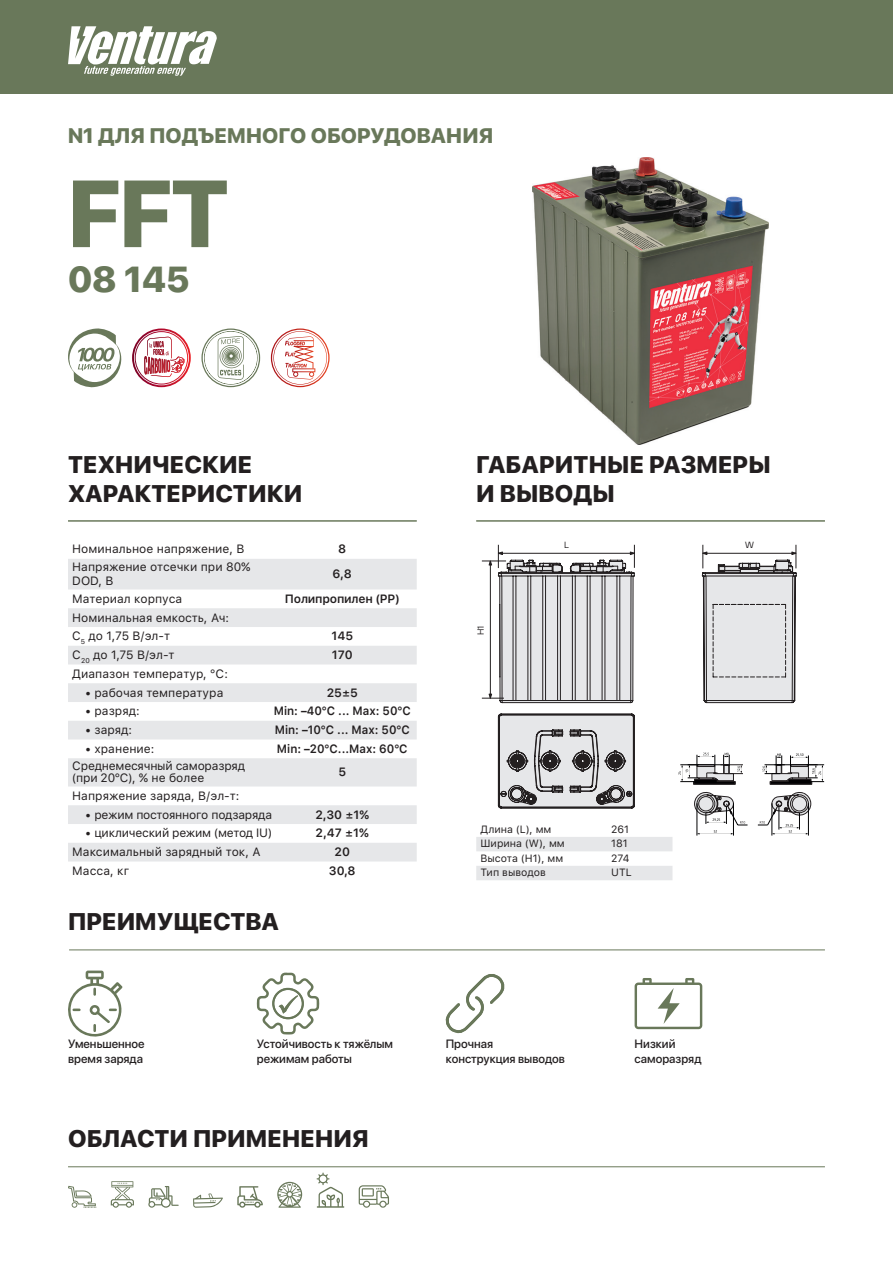
<style>
.page{position:relative;width:893px;height:1263px;background:#fff}
.page>*{position:absolute;margin:0;border:0;box-sizing:border-box;transform-origin:0 0}
.t1{font:800 94.5px "SFUI Display";color:#69785a}
.t2{font:800 36px "SFUI Display";color:#69785a}
.t3{font:800 24px/28.8px "SFUI Display";color:#231f20}
.t4{font:800 21px "SFUI Display";color:#69785a}
.t5{font:12px/14.4px "SFUI Text";color:#231f20}
.t6{font:500 12px/14.4px "SF Pro Display";color:#231f20}
.t7{font:12px/12px "SFUI Text";letter-spacing:-.02em;color:#231f20}
.t8{font:600 12px "SFUI Text";color:#231f20;scale:.95 1}
.t9{font:600 12px "SFUI Text";color:#231f20}
.t10{font:600 12px "SFUI Text";letter-spacing:-.02em;color:#231f20}
.t11{font:10.5px "SFUI Text";color:#231f20}
.t12{font:9px "TT Hoves";color:#231f20}
</style>
<div class="page">
<div style="left:0;top:0;width:893px;height:94px;background:#69785a"></div>
<svg style="left:68px;top:26px;width:149px;height:50px"></svg>
<svg style="left:68px;top:328px;width:53px;height:59px"></svg>
<svg style="left:144px;top:337px;width:40px;height:40px"></svg>
<div style="left:132px;top:328px;width:59px;height:59px;border:2px solid #fff;border-radius:50%"></div>
<div style="left:135px;top:331px;width:53px;height:53px;border:1px solid #fff;border-radius:50%"></div>
<svg style="left:202px;top:328px;width:58px;height:59px"></svg>
<svg style="left:271px;top:328px;width:59px;height:59px"></svg>
<hr style="left:69px;top:949px;width:756px;height:1px;background:#69785a">
<hr style="left:68px;top:1166px;width:757px;height:1px;background:#69785a">
<svg style="left:68px;top:970px;width:55px;height:67px"></svg>
<svg style="left:257px;top:973px;width:62px;height:61px"></svg>
<svg style="left:446px;top:974px;width:58px;height:59px"></svg>
<svg style="left:635px;top:978px;width:67px;height:51px"></svg>
<svg style="left:68px;top:1186px;width:28px;height:22px"></svg>
<svg style="left:111px;top:1181px;width:23px;height:27px"></svg>
<svg style="left:148px;top:1186px;width:31px;height:22px"></svg>
<svg style="left:193px;top:1193px;width:30px;height:15px"></svg>
<svg style="left:237px;top:1186px;width:26px;height:22px"></svg>
<svg style="left:277px;top:1182px;width:25px;height:26px"></svg>
<svg style="left:317px;top:1172px;width:27px;height:36px"></svg>
<svg style="left:359px;top:1185px;width:30px;height:23px"></svg>
<svg style="left:499px;top:575px;width:293px;height:234px"></svg>
<hr style="left:697px;top:803px;width:1px;height:32px;background:#000002">
<hr style="left:733px;top:803px;width:1px;height:32px;background:#000002">
<svg style="left:678px;top:753px;width:65px;height:31px"></svg>
<hr style="left:772px;top:803px;width:1px;height:32px;background:#000002">
<hr style="left:808px;top:803px;width:1px;height:32px;background:#000002">
<svg style="left:762px;top:753px;width:62px;height:31px"></svg>
<svg style="left:694px;top:792px;width:54px;height:42px"></svg>
<svg style="left:758px;top:792px;width:53px;height:42px"></svg>
<svg style="left:482px;top:545px;width:153px;height:263px"></svg>
<svg style="left:702px;top:545px;width:95px;height:158px;background:#d1d1d2"></svg>
<img style="left:533px;top:157px;width:235px;height:287px">
<hr style="left:68px;top:520px;width:349px;height:1px;background:#69785a">
<hr style="left:476px;top:520px;width:349px;height:1px;background:#69785a">
<svg style="left:68px;top:559px;width:349px;height:302px;fill:#e6e7e9"></svg>
<svg style="left:476px;top:837px;width:196px;height:43px"></svg>
<h3 class="t4" style="left:68px;top:121px;width:427px">N1 ДЛЯ ПОДЪЕМНОГО ОБОРУДОВАНИЯ</h3>
<p class="t1" style="left:68px;top:145px;width:162px">FFT</p>
<p class="t2" style="left:68px;top:254px;width:123px">08 145</p>
<h3 class="t3" style="left:68px;top:451px;width:236px">ТЕХНИЧЕСКИЕ<br>ХАРАКТЕРИСТИКИ</h3>
<p class="t5" style="left:72px;top:542px;width:174px">Номинальное напряжение, В</p>
<p class="t9" style="left:338px;top:540px;width:10px">8</p>
<p class="t5" style="left:72px;top:559px;width:180px">Напряжение отсечки при 80%<br>DOD, В</p>
<p class="t9" style="left:333px;top:565px;width:21px">6,8</p>
<p class="t5" style="left:72px;top:591px;width:112px">Материал корпуса</p>
<p class="t10" style="left:285px;top:590px;width:116px">Полипропилен (PP)</p>
<p class="t5" style="left:72px;top:610px;width:158px">Номинальная емкость, Ач:</p>
<p class="t5" style="left:72px;top:628px;width:99px">C<sub>5</sub> до 1,75 В/эл-т</p>
<p class="t9" style="left:331px;top:627px;width:23px">145</p>
<p class="t5" style="left:72px;top:647px;width:104px">С<sub>20</sub> до 1,75 В/эл-т</p>
<p class="t9" style="left:332px;top:646px;width:22px">170</p>
<p class="t5" style="left:72px;top:666px;width:157px">Диапазон температур, °С:</p>
<p class="t5" style="left:85px;top:685px;width:140px">• рабочая температура</p>
<p class="t9" style="left:327px;top:684px;width:33px">25±5</p>
<p class="t5" style="left:85px;top:703px;width:56px">• разряд:</p>
<p class="t8" style="left:274px;top:702px;width:146px">Min: –40°C ... Max: 50°C</p>
<p class="t5" style="left:85px;top:722px;width:49px">• заряд:</p>
<p class="t8" style="left:275px;top:721px;width:144px">Min: –10°C ... Max: 50°C</p>
<p class="t5" style="left:85px;top:741px;width:71px">• хранение:</p>
<p class="t8" style="left:277px;top:740px;width:139px">Min: –20°C...Max: 60°C</p>
<p class="t7" style="left:72px;top:760px;width:174px">Среднемесячный саморазряд (при 20°C), % не более</p>
<p class="t9" style="left:338px;top:763px;width:9px">5</p>
<p class="t5" style="left:72px;top:788px;width:169px">Напряжение заряда, В/эл-т:</p>
<p class="t7" style="left:85px;top:808px;width:189px">• режим постоянного подзаряда</p>
<p class="t9" style="left:315px;top:806px;width:55px">2,30 ±1%</p>
<p class="t7" style="left:85px;top:827px;width:189px">• циклический режим (метод IU)</p>
<p class="t9" style="left:316px;top:824px;width:55px">2,47 ±1%</p>
<p class="t5" style="left:72px;top:844px;width:190px">Максимальный зарядный ток, А</p>
<p class="t9" style="left:335px;top:843px;width:17px">20</p>
<p class="t5" style="left:72px;top:863px;width:59px">Масса, кг</p>
<p class="t9" style="left:329px;top:862px;width:28px">30,8</p>
<h3 class="t3" style="left:68px;top:907px;width:213px">ПРЕИМУЩЕСТВА</h3>
<h3 class="t3" style="left:476px;top:451px;width:296px">ГАБАРИТНЫЕ РАЗМЕРЫ<br>И ВЫВОДЫ</h3>
<p class="t12" style="left:475px;top:635px;width:11px;rotate:-90deg">H1</p>
<p class="t12" style="left:564px;top:539px;width:6px">L</p>
<p class="t12" style="left:745px;top:539px;width:10px">W</p>
<p class="t11" style="left:480px;top:822px;width:72px">Длина (L), мм</p>
<p class="t11" style="left:611px;top:822px;width:19px">261</p>
<p class="t11" style="left:480px;top:836px;width:86px">Ширина (W), мм</p>
<p class="t11" style="left:611px;top:836px;width:18px">181</p>
<p class="t11" style="left:480px;top:851px;width:84px">Высота (Н1), мм</p>
<p class="t11" style="left:611px;top:851px;width:20px">274</p>
<p class="t11" style="left:480px;top:865px;width:67px">Тип выводов</p>
<p class="t11" style="left:611px;top:865px;width:22px">UTL</p>
<p class="t6" style="left:68px;top:1036px;width:78px">Уменьшенное время заряда</p>
<p class="t6" style="left:257px;top:1036px;width:138px">Устойчивость к тяжёлым режимам работы</p>
<p class="t6" style="left:446px;top:1036px;width:121px">Прочная конструкция выводов</p>
<p class="t6" style="left:635px;top:1036px;width:68px">Низкий саморазряд</p>
<h3 class="t3" style="left:68px;top:1124px;width:302px">ОБЛАСТИ ПРИМЕНЕНИЯ</h3>
</div>
